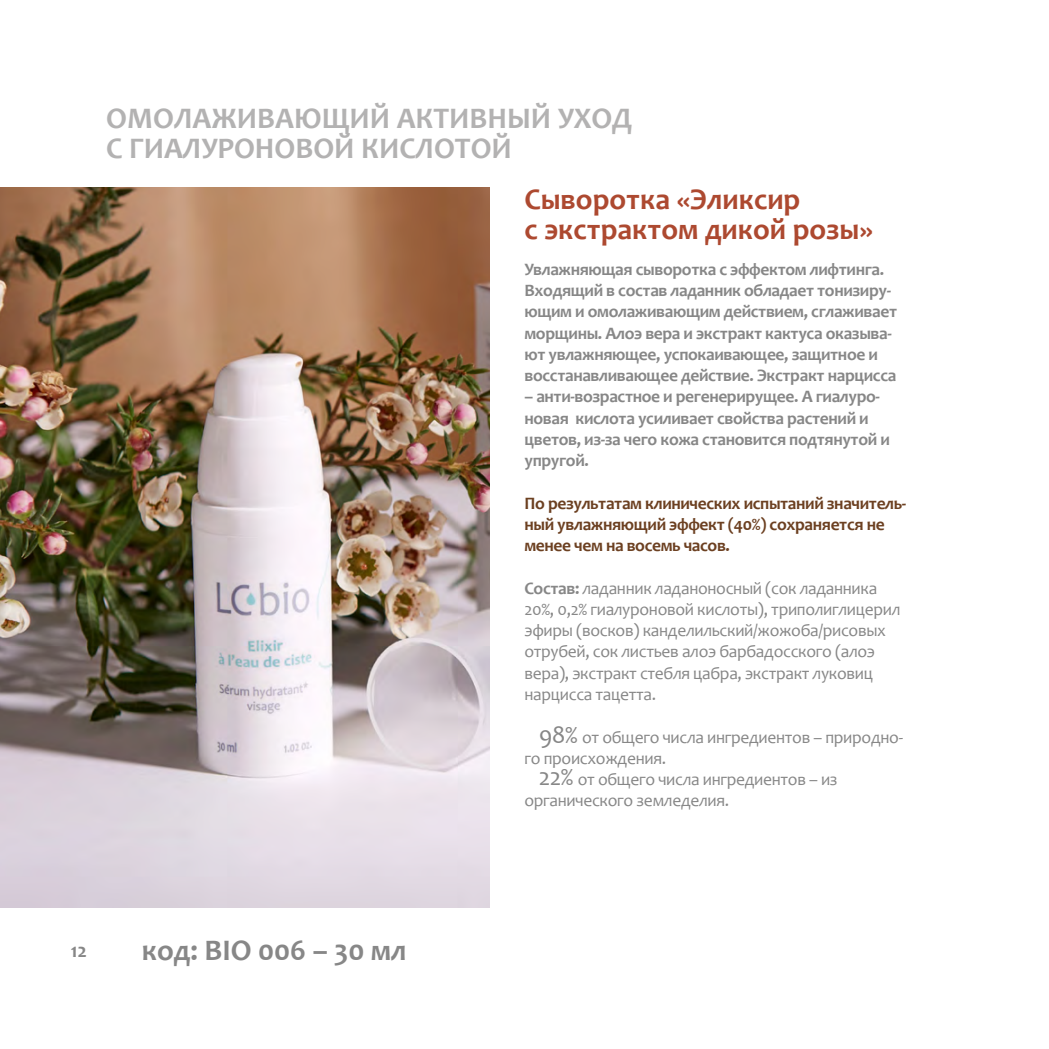
<style>
.page{position:relative;width:1049px;height:1049px;background:#fff}
.page>*{position:absolute;margin:0;border:0;box-sizing:border-box;transform-origin:0 0}
.t1{font:700 30px/30px "Candara";color:#b3b2b2}
.t2{font:700 30px/30px "Candara";color:#ad4930}
.t3{font:700 30px "Candara";color:#878787}
.t4{font:700 20px "Candara";color:#878787}
.t5{font:700 17.5px/21.2px "Candara";letter-spacing:-.02em;color:#878787}
.t6{font:17.5px/21.2px "Candara";letter-spacing:-.02em;color:#878787}
.t7{font:700 17.5px/21.2px "Candara";letter-spacing:-.02em;color:#6c4021}
.s1{font-weight:700}
.s2{font-size:25px}
</style>
<div class="page">
<img style="left:0;top:188px;width:489px;height:719px">
<h1 class="t1" style="left:106px;top:103px;width:527px">ОМОЛАЖИВАЮЩИЙ АКТИВНЫЙ УХОД<br>С ГИАЛУРОНОВОЙ КИСЛОТОЙ</h1>
<h1 class="t2" style="left:524px;top:184px;width:350px">Сыворотка «Эликсир<br>с экстрактом дикой розы»</h1>
<p class="t5" style="left:524px;top:258px;width:374px">Увлажняющая сыворотка с эффектом лифтинга.<br>Входящий в состав ладанник обладает тонизиру&shy;ющим и омолаживающим действием, сглаживает морщины. Алоэ вера и экстракт кактуса оказыва&shy;ют увлажняющее, успокаивающее, защитное и восстанавливающее действие. Экстракт нарцисса</p>
<p class="t5" style="left:524px;top:386px;width:367px">– анти-возрастное и регенерирущее. А гиалуро&shy;новая кислота усиливает свойства растений и цветов, из-за чего кожа становится подтянутой и упругой.</p>
<p class="t7" style="left:524px;top:492px;width:383px">По результатам клинических испытаний значитель&shy;ный увлажняющий эффект (40%) сохраняется не менее чем на восемь часов.</p>
<p class="t6" style="left:524px;top:577px;width:377px"><span class="s1">Состав:</span> ладанник ладаноносный (сок ладанника 20%, 0,2% гиалуроновой кислоты), триполиглицерил эфиры (восков) канделильский/жожоба/рисовых отрубей, сок листьев алоэ барбадосского (алоэ вера), экстракт стебля цабра, экстракт луковиц нарцисса тацетта.</p>
<p class="t6" style="left:539px;top:726px;width:366px"><span class="s2">98%</span> от общего числа ингредиентов – природно-</p>
<p class="t6" style="left:524px;top:747px;width:143px">го происхождения.</p>
<p class="t6" style="left:539px;top:768px;width:300px"><span class="s2">22%</span> от общего числа ингредиентов – из</p>
<p class="t6" style="left:524px;top:790px;width:206px">органического земледелия.</p>
<p class="t4" style="left:71px;top:938px;width:18px">12</p>
<h1 class="t3" style="left:142px;top:931px;width:266px">код: BIO 006 – 30 мл</h1>
</div>
